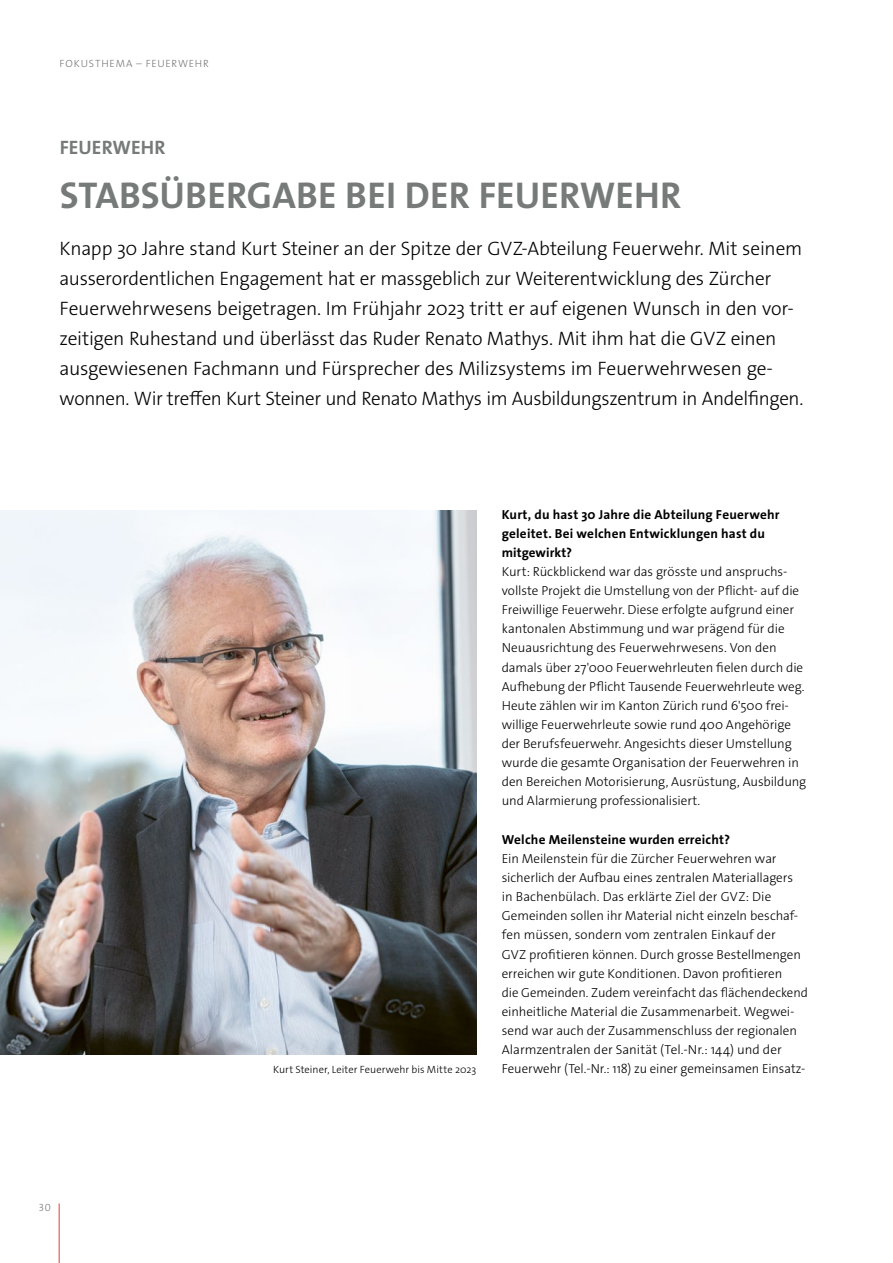
<style>
.page{position:relative;width:893px;height:1263px;background:#fff}
.page>*{position:absolute;margin:0;border:0;box-sizing:border-box;transform-origin:0 0}
.t1{font:37.5px "The Sans LP7 Bld";letter-spacing:.005em;color:#767a78}
.t2{font:19.5px/30px "The Sans LP3 Lig";letter-spacing:-.015em;color:#000}
.t3{font:19.5px "The Sans LP7 Bld";letter-spacing:.005em;color:#767a78}
.t4{font:13.2px/19px "The Sans LP3 Lig";letter-spacing:-.005em;color:#000}
.t5{font:13.2px/19.2px "The Sans LP7 Bld";letter-spacing:.015em;color:#000}
.t6{font:10.5px "The Sans LP3 Lig";letter-spacing:.005em;color:#000}
.t7{font:10.5px "The Sans LP3 Lig";letter-spacing:.08em;color:#767a78}
</style>
<div class="page">
<hr style="left:59px;top:1203px;width:1px;height:60px;background:#e63d33">
<img style="left:0;top:510px;width:476px;height:544px">
<p class="t7" style="left:60px;top:56px;width:151px">FOKUSTHEMA – FEUERWEHR</p>
<h2 class="t3" style="left:60px;top:135px;width:107px">FEUERWEHR</h2>
<h1 class="t1" style="left:60px;top:171px;width:623px">STABSÜBERGABE BEI DER FEUERWEHR</h1>
<p class="t2" style="left:60px;top:234px;width:745px">Knapp 30 Jahre stand Kurt Steiner an der Spitze der GVZ-Abteilung Feuerwehr. Mit seinem ausserordentlichen Engagement hat er massgeblich zur Weiterentwicklung des Zürcher Feuerwehrwesens beigetragen. Im Frühjahr 2023 tritt er auf eigenen Wunsch in den vor&shy;zeitigen Ruhestand und überlässt das Ruder Renato Mathys. Mit ihm hat die GVZ einen ausgewiesenen Fachmann und Fürsprecher des Milizsystems im Feuerwehrwesen ge&shy;wonnen. Wir treffen Kurt Steiner und Renato Mathys im Ausbildungszentrum in Andelfingen.</p>
<p class="t5" style="left:502px;top:505px;width:279px">Kurt, du hast 30 Jahre die Abteilung Feuerwehr geleitet. Bei welchen Entwicklungen hast du mitgewirkt?</p>
<p class="t4" style="left:502px;top:562px;width:306px">Kurt: Rückblickend war das grösste und anspruchs&shy;vollste Projekt die Umstellung von der Pflicht- auf die Freiwillige Feuerwehr. Diese erfolgte aufgrund einer kantonalen Abstimmung und war prägend für die Neuausrichtung des Feuerwehrwesens. Von den damals über 27'000 Feuerwehrleuten fielen durch die Aufhebung der Pflicht Tausende Feuerwehrleute weg.<br>Heute zählen wir im Kanton Zürich rund 6'500 frei&shy;willige Feuerwehrleute sowie rund 400 Angehörige der Berufsfeuerwehr. Angesichts dieser Umstellung wurde die gesamte Organisation der Feuerwehren in den Bereichen Motorisierung, Ausrüstung, Ausbildung und Alarmierung professionalisiert.</p>
<p class="t5" style="left:502px;top:830px;width:230px">Welche Meilensteine wurden erreicht?</p>
<p class="t4" style="left:502px;top:849px;width:308px">Ein Meilenstein für die Zürcher Feuerwehren war sicherlich der Aufbau eines zentralen Materiallagers<br>in Bachenbülach. Das erklärte Ziel der GVZ: Die Gemeinden sollen ihr Material nicht einzeln beschaf&shy;fen müssen, sondern vom zentralen Einkauf der<br>GVZ profitieren können. Durch grosse Bestellmengen erreichen wir gute Konditionen. Davon profitieren<br>die Gemeinden. Zudem vereinfacht das flächendeckend einheitliche Material die Zusammenarbeit. Wegwei&shy;send war auch der Zusammenschluss der regionalen Alarmzentralen der Sanität (Tel.-Nr.: 144) und der</p>
<p class="t6" style="left:273px;top:1063px;width:204px">Kurt Steiner, Leiter Feuerwehr bis Mitte 2023</p>
<p class="t4" style="left:502px;top:1059px;width:305px">Feuerwehr (Tel.-Nr.: 118) zu einer gemein samen Einsatz-</p>
<p class="t7" style="left:39px;top:1200px;width:14px">30</p>
</div>
